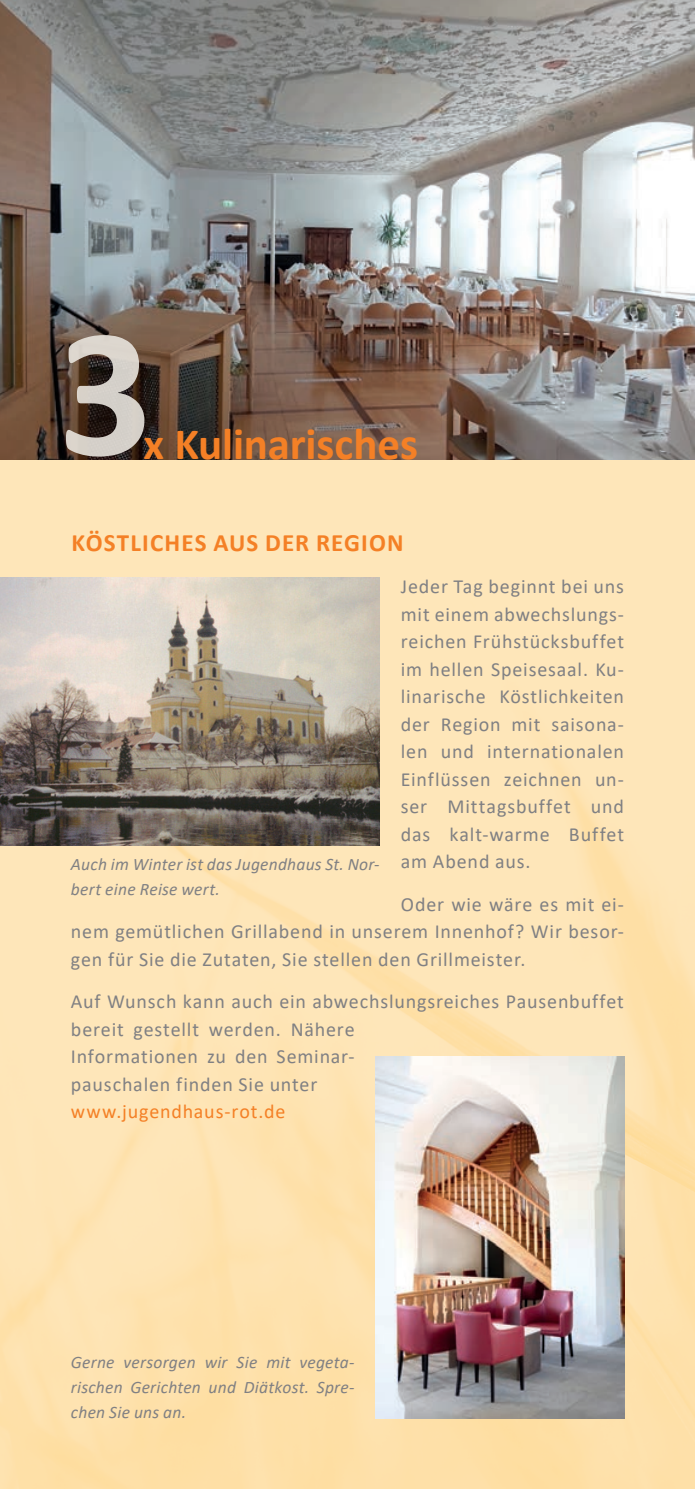
<style>
.page{position:relative;width:695px;height:1489px;background:#fff}
.page>*{position:absolute;margin:0;border:0;box-sizing:border-box;transform-origin:0 0}
.t1{font:700 185.5px "Calibri";color:#e9e5de}
.t2{font:700 45px "Calibri";letter-spacing:-.005em;color:#f48026}
.t3{font:700 25px "Calibri";letter-spacing:.045em;color:#f48026}
.t4{font:20px/27.5px "Calibri";letter-spacing:.04em;color:#808083;text-align:justify}
.t5{font:20px "Calibri";letter-spacing:.04em;color:#f48026}
.t6{font:italic 17.5px/25px "Calibri";letter-spacing:.015em;color:#808083}
</style>
<div class="page">
<div style="left:0;top:0;width:694px;height:1488px;background:#fee6b9"></div>
<img style="left:0;top:601px;width:694px;height:887px">
<img style="left:0;top:0;width:694px;height:459px">
<img style="left:376px;top:1056px;width:248px;height:361px">
<img style="left:0;top:577px;width:379px;height:268px">
<h1 class="t1" style="left:58px;top:262px;width:96px">3</h1>
<p class="t2" style="left:144px;top:412px;width:276px">x Kulinarisches</p>
<p class="t3" style="left:71px;top:524px;width:334px">KÖSTLICHES AUS DER REGION</p>
<p class="t4" style="left:401px;top:572px;width:225px">Jeder Tag beginnt bei uns mit einem abwechslungs&shy;reichen Frühstücksbuffet im hellen Speisesaal. Ku&shy;linarische Köstlichkeiten der Region mit saisona&shy;len und internationalen Einflüssen zeichnen un&shy;ser Mittagsbuffet und das kalt-warme Buffet am Abend aus.</p>
<p class="t4" style="left:71px;top:889px;width:554px;text-indent:330px">Oder wie wäre es mit ei&shy;nem gemütlichen Grillabend in unserem Innenhof? Wir besor&shy;gen für Sie die Zutaten, Sie stellen den Grillmeister.</p>
<p class="t4" style="left:71px;top:987px;width:554px;text-align:left">Auf Wunsch kann auch ein abwechslungsreiches Pausenbuffet bereit gestellt werden. Nähere<br>Informationen zu den Seminar-<br>pauschalen finden Sie unter</p>
<p class="t5" style="left:71px;top:1097px;width:216px">www.jugendhaus-rot.de</p>
<p class="t6" style="left:71px;top:851px;width:310px">Auch im Winter ist das Jugendhaus St. Nor&shy;bert eine Reise wert.</p>
<p class="t6" style="left:71px;top:1348px;width:285px;text-align:justify">Gerne versorgen wir Sie mit vegeta&shy;rischen Gerichten und Diätkost. Spre&shy;chen Sie uns an.</p>
</div>
